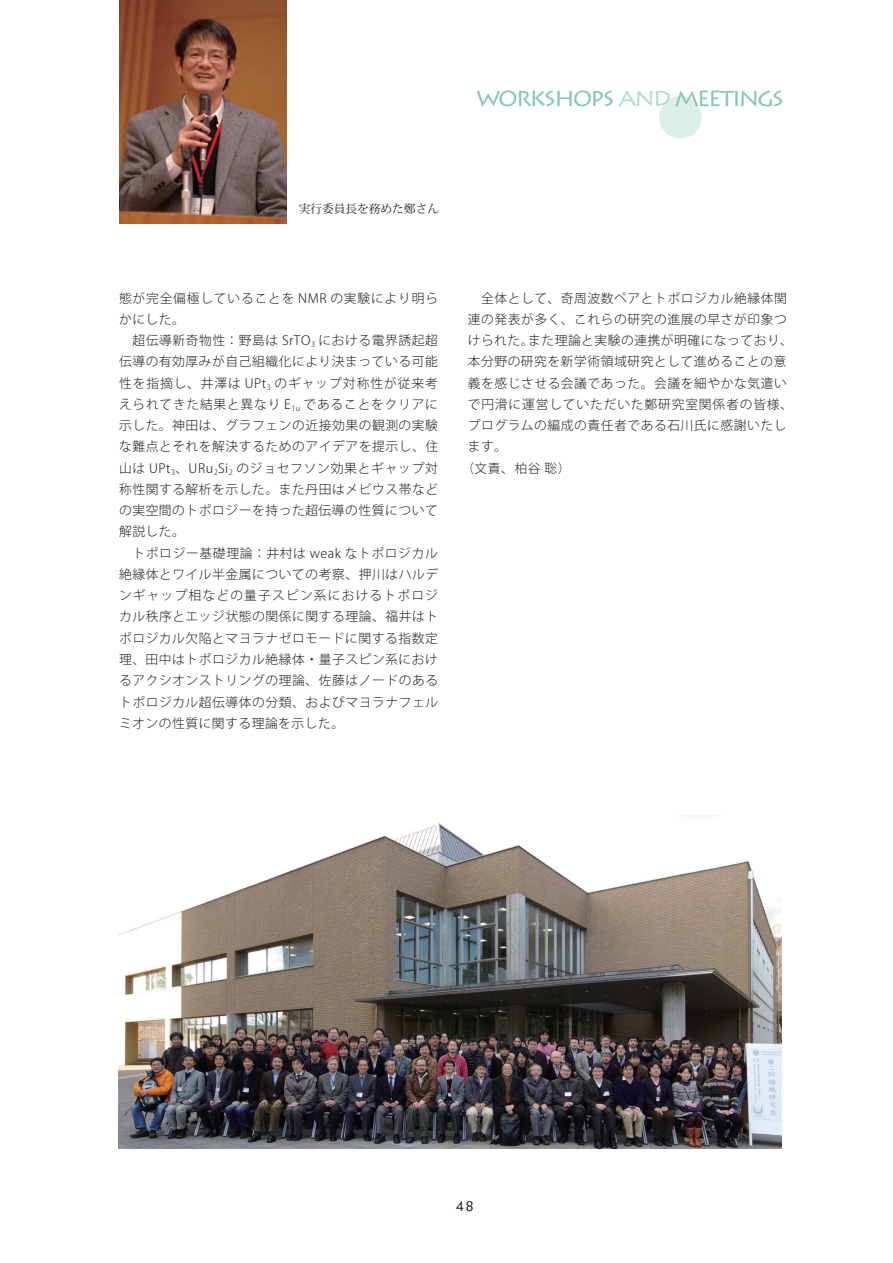
<style>
.page{position:relative;width:893px;height:1263px;background:#fff}
.page>*{position:absolute;margin:0;border:0;box-sizing:border-box;transform-origin:0 0}
.t1{font:25.5px "Lithos Pro";letter-spacing:-.08em;color:#87c8b1}
.t2{font:13.8px "Lithos Pro";color:#231f20}
.t3{font:300 12.75px/21.3px "Koz Go Pro";letter-spacing:.045em;color:#231f20}
.t4{font:300 12.75px "Koz Go Pro";letter-spacing:.065em;color:#231f20}
.t5{font:11.7px "Koz Min Pro";color:#231f20}
.s1{color:#b1ddd3}
</style>
<div class="page">
<div style="left:659px;top:96px;width:43px;height:43px;background:#dbefe9;border-radius:50%"></div>
<img style="left:118px;top:815px;width:663px;height:334px">
<img style="left:119px;top:0;width:167px;height:223px">
<p class="t1" style="left:476px;top:82px;width:309px">WORKSHOPS <span class="s1">AND</span> MEETINGS</p>
<p class="t5" style="left:299px;top:201px;width:142px">実行委員長を務めた鄭さん</p>
<p class="t3" style="left:119px;top:287px;width:321px">態が完全偏極していることを NMR の実験により明らかにした。<br>　超伝導新奇物性：野島は SrTO<sub>3</sub> における電界誘起超伝導の有効厚みが自己組織化により決まっている可能性を指摘し、井澤は UPt<sub>3</sub> のギャップ対称性が従来考えられてきた結果と異なり E<sub>1u</sub> であることをクリアに示した。神田は、グラフェンの近接効果の観測の実験な難点とそれを解決するためのアイデアを提示し、住山は UPt<sub>3</sub>、URu<sub>2</sub>Si<sub>2</sub> のジョセフソン効果とギャップ対称性関する解析を示した。また丹田はメビウス帯などの実空間のトポロジーを持った超伝導の性質について解説した。<br>　トポロジー基礎理論：井村は weak なトポロジカル絶縁体とワイル半金属についての考察、押川はハルデンギャップ相などの量子スピン系におけるトポロジカル秩序とエッジ状態の関係に関する理論、福井はトポロジカル欠陥とマヨラナゼロモードに関する指数定理、田中はトポロジカル絶縁体・量子スピン系におけるアクシオンストリングの理論、佐藤はノードのあるトポロジカル超伝導体の分類、およびマヨラナフェルミオンの性質に関する理論を示した。</p>
<p class="t3" style="left:468px;top:287px;width:320px">　全体として、奇周波数ペアとトポロジカル絶縁体関</p>
<p class="t3" style="left:468px;top:309px;width:320px">連の発表が多く、これらの研究の進展の早さが印象つ</p>
<p class="t3" style="left:468px;top:330px;width:327px">けられた。また理論と実験の連携が明確になっており、</p>
<p class="t3" style="left:468px;top:351px;width:320px">本分野の研究を新学術領域研究として進めることの意</p>
<p class="t3" style="left:468px;top:372px;width:320px">義を感じさせる会議であった。会議を細やかな気遣い</p>
<p class="t4" style="left:468px;top:396px;width:327px">で円滑に運営していただいた鄭研究室関係者の皆様、</p>
<p class="t3" style="left:468px;top:415px;width:320px">プログラムの編成の責任者である石川氏に感謝いたし</p>
<p class="t3" style="left:468px;top:436px;width:41px">ます。</p>
<p class="t3" style="left:461px;top:457px;width:111px">（文責、柏谷聡）</p>
<p class="t2" style="left:455px;top:1198px;width:21px">48</p>
</div>
